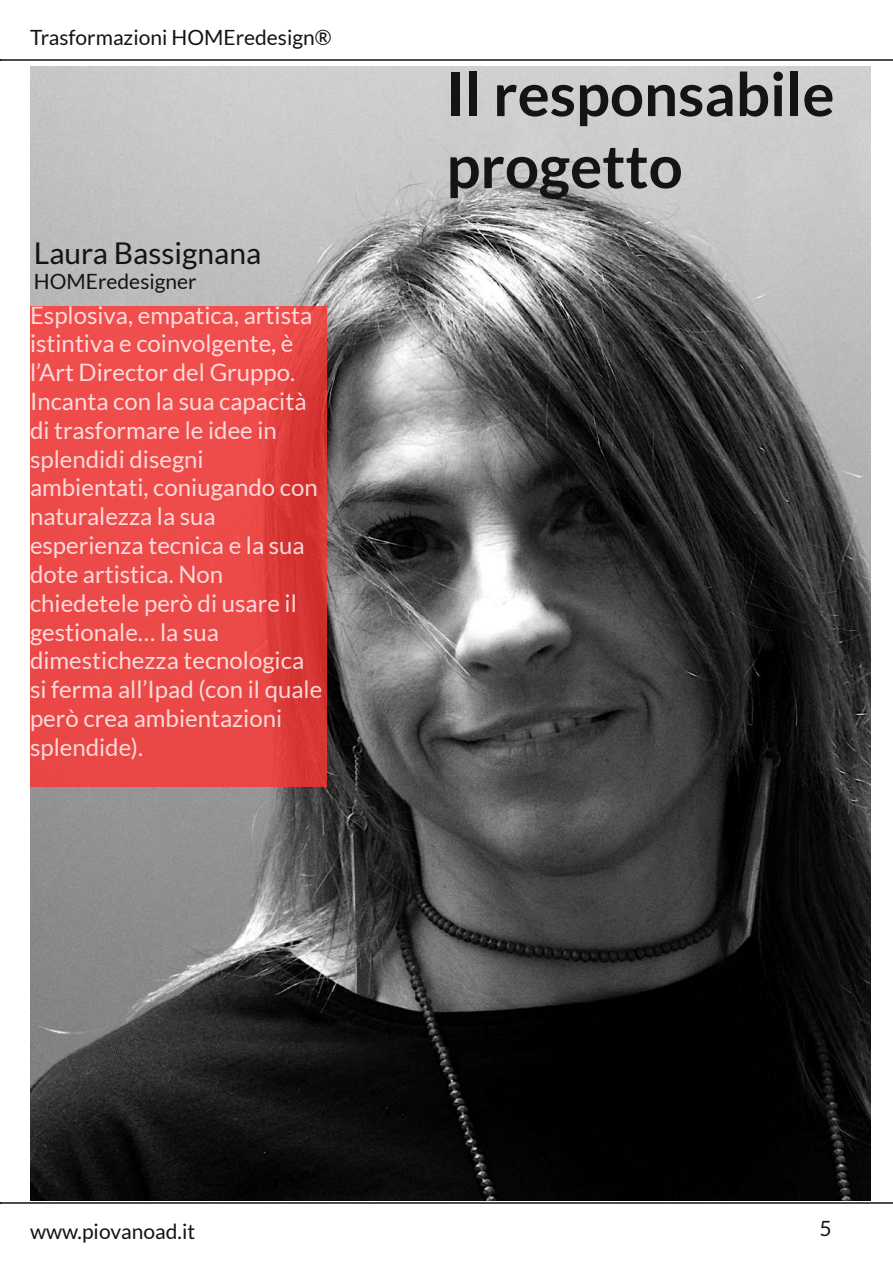
<style>
.page{position:relative;width:893px;height:1263px;background:#fff}
.page>*{position:absolute;margin:0;border:0;box-sizing:border-box;transform-origin:0 0}
.t1{font:700 60px/72px "Lato";color:#161413}
.t2{font:30px "Lato";color:#161413}
.t3{font:24px/28.8px "Lato";color:rgb(255 255 255/.8)}
.t4{font:21px "Lato";color:#161413}
</style>
<div class="page">
<img style="left:30px;top:67px;width:840px;height:1134px">
<hr style="left:0;top:59px;width:893px;height:2px;background:#161413">
<hr style="left:0;top:1202px;width:893px;height:2px;background:#161413">
<div style="left:30px;top:306px;width:297px;height:481px;background:#f33;opacity:.8"></div>
<p class="t4" style="left:30px;top:25px;width:303px">Trasformazioni HOMEredesign®</p>
<p class="t2" style="left:34px;top:234px;width:229px">Laura Bassignana</p>
<p class="t4" style="left:34px;top:269px;width:164px">HOMEredesigner</p>
<p class="t3" style="left:30px;top:300px;width:294px">Esplosiva, empatica, artista istintiva e coinvolgente, è l’Art Director del Gruppo.<br>Incanta con la sua capacità di trasformare le idee in splendidi disegni ambientati, coniugando con naturalezza la sua esperienza tecnica e la sua dote artistica. Non chiedetele però di usare il gestionale… la sua dimestichezza tecnologica si ferma all’Ipad (con il quale però crea ambientazioni splendide).</p>
<h1 class="t1" style="left:446px;top:57px;width:390px">Il responsabile progetto</h1>
<p class="t4" style="left:30px;top:1218px;width:167px">www.piovanoad.it</p>
<p class="t4" style="left:819px;top:1216px;width:14px">5</p>
</div>
